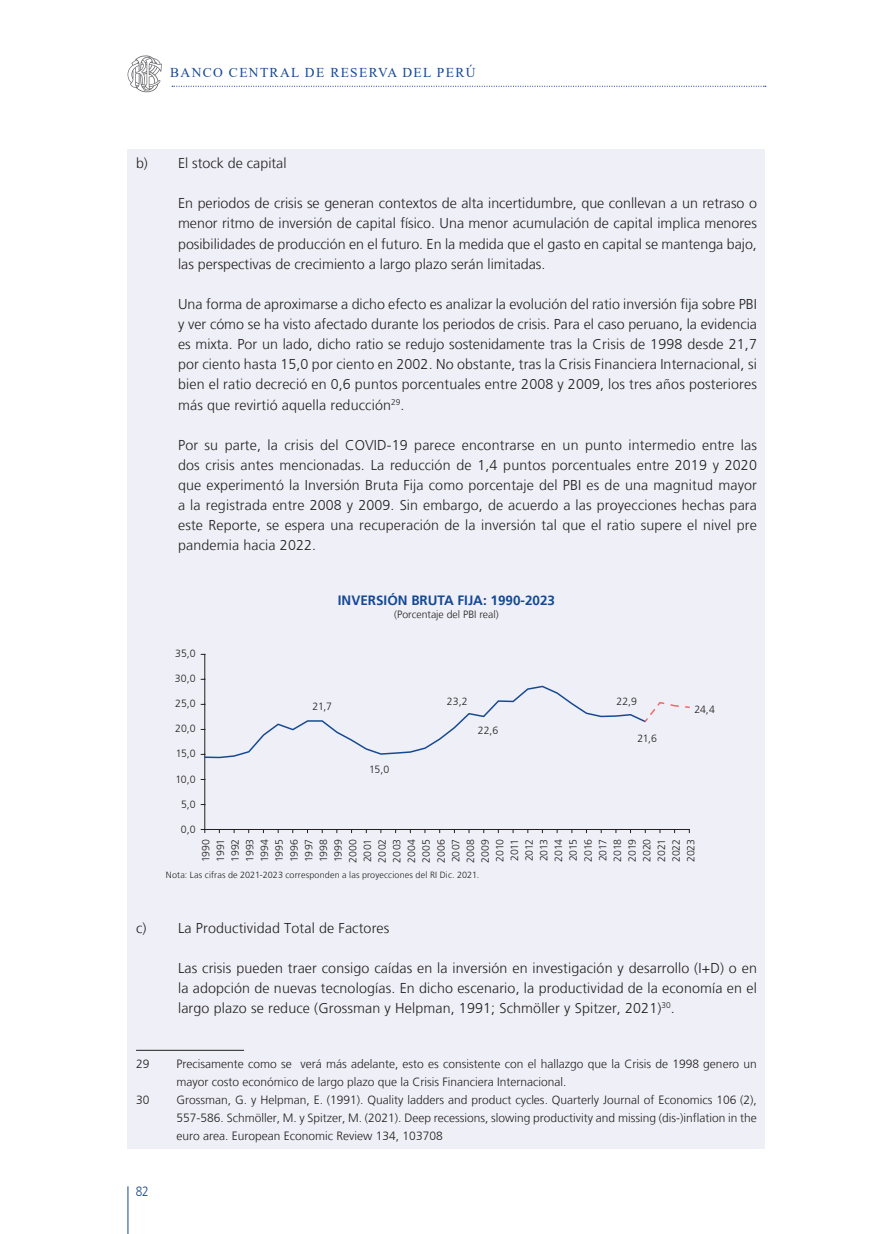
<style>
.page{position:relative;width:893px;height:1234px;background:#fff}
.page>*{position:absolute;margin:0;border:0;box-sizing:border-box;transform-origin:0 0}
.t1{font:300 14.25px/20.1px "Frutiger LT";letter-spacing:.01em;color:#231f20;text-align:justify}
.t2{font:13.5px "Times New Roman";letter-spacing:.1em;color:#164993}
.t3{font:700 13.5px "Frutiger LT";color:#164993}
.t4{font:300 13.5px "Frutiger LT";color:#164993;scale:.88 1}
.PIE{font:300 12px/18px "Frutiger LT";color:#231f20}
.t5{font:300 10.5px "Frutiger LT";letter-spacing:-.005em;color:#231f20}
.t6{font:300 9px "Frutiger LT";letter-spacing:.015em;color:#231f20}
</style>
<div class="page">
<svg style="left:172px;top:86px;width:594px;height:1px"></svg>
<hr style="left:128px;top:1185px;width:1px;height:48px;background:#164993">
<svg style="left:128px;top:55px;width:34px;height:38px"></svg>
<div style="left:128px;top:149px;width:637px;height:999px;background:#eff0f7"></div>
<hr style="left:136px;top:1049px;width:108px;height:1px;background:#231f20">
<hr style="left:205px;top:654px;width:1px;height:175px;background:#231f20">
<hr style="left:205px;top:829px;width:484px;height:1px;background:#231f20">
<svg style="left:201px;top:679px;width:489px;height:79px"></svg>
<p class="t2" style="left:170px;top:63px;width:307px">BANCO CENTRAL DE RESERVA DEL PERÚ</p>
<p class="t1" style="left:136px;top:153px;width:152px">b) El stock de capital</p>
<p class="t1" style="left:178px;top:193px;width:580px">En periodos de crisis se generan contextos de alta incertidumbre, que conllevan a un retraso o menor ritmo de inversión de capital físico. Una menor acumulación de capital implica menores posibilidades de producción en el futuro. En la medida que el gasto en capital se mantenga bajo, las perspectivas de crecimiento a largo plazo serán limitadas.</p>
<p class="t1" style="left:178px;top:294px;width:580px">Una forma de aproximarse a dicho efecto es analizar la evolución del ratio inversión fija sobre PBI y ver cómo se ha visto afectado durante los periodos de crisis. Para el caso peruano, la evidencia es mixta. Por un lado, dicho ratio se redujo sostenidamente tras la Crisis de 1998 desde 21,7 por ciento hasta 15,0 por ciento en 2002. No obstante, tras la Crisis Financiera Internacional, si bien el ratio decreció en 0,6 puntos porcentuales entre 2008 y 2009, los tres años posteriores más que revirtió aquella reducción<sup>29</sup>.</p>
<p class="t1" style="left:178px;top:435px;width:580px">Por su parte, la crisis del COVID-19 parece encontrarse en un punto intermedio entre las dos crisis antes mencionadas. La reducción de 1,4 puntos porcentuales entre 2019 y 2020 que experimentó la Inversión Bruta Fija como porcentaje del PBI es de una magnitud mayor a la registrada entre 2008 y 2009. Sin embargo, de acuerdo a las proyecciones hechas para este Reporte, se espera una recuperación de la inversión tal que el ratio supere el nivel pre pandemia hacia 2022.</p>
<p class="t5" style="left:175px;top:647px;width:22px">35,0</p>
<p class="t5" style="left:175px;top:672px;width:22px">30,0</p>
<p class="t5" style="left:175px;top:697px;width:22px">25,0</p>
<p class="t5" style="left:175px;top:722px;width:22px">20,0</p>
<p class="t5" style="left:176px;top:747px;width:22px">15,0</p>
<p class="t5" style="left:175px;top:772px;width:22px">10,0</p>
<p class="t5" style="left:181px;top:797px;width:16px">5,0</p>
<p class="t5" style="left:181px;top:823px;width:16px">0,0</p>
<p class="t3" style="left:338px;top:592px;width:219px">INVERSIÓN BRUTA FIJA: 1990-2023</p>
<p class="t5" style="left:394px;top:608px;width:106px">(Porcentaje del PBI real)</p>
<p class="t5" style="left:313px;top:700px;width:21px">21,7</p>
<p class="t5" style="left:369px;top:763px;width:22px">15,0</p>
<p class="t5" style="left:447px;top:695px;width:22px">23,2</p>
<p class="t5" style="left:616px;top:694px;width:22px">22,9</p>
<p class="t5" style="left:478px;top:724px;width:22px">22,6</p>
<p class="t5" style="left:637px;top:732px;width:21px">21,6</p>
<p class="t5" style="left:694px;top:703px;width:22px">24,4</p>
<p class="t5" style="left:200px;top:862px;width:25px;rotate:-90deg">1990</p>
<p class="t5" style="left:215px;top:861px;width:24px;rotate:-90deg">1991</p>
<p class="t5" style="left:229px;top:861px;width:25px;rotate:-90deg">1992</p>
<p class="t5" style="left:244px;top:861px;width:25px;rotate:-90deg">1993</p>
<p class="t5" style="left:259px;top:862px;width:25px;rotate:-90deg">1994</p>
<p class="t5" style="left:273px;top:861px;width:25px;rotate:-90deg">1995</p>
<p class="t5" style="left:288px;top:862px;width:25px;rotate:-90deg">1996</p>
<p class="t5" style="left:303px;top:861px;width:25px;rotate:-90deg">1997</p>
<p class="t5" style="left:317px;top:862px;width:25px;rotate:-90deg">1998</p>
<p class="t5" style="left:332px;top:862px;width:25px;rotate:-90deg">1999</p>
<p class="t5" style="left:347px;top:862px;width:26px;rotate:-90deg">2000</p>
<p class="t5" style="left:362px;top:862px;width:25px;rotate:-90deg">2001</p>
<p class="t5" style="left:376px;top:862px;width:25px;rotate:-90deg">2002</p>
<p class="t5" style="left:391px;top:862px;width:25px;rotate:-90deg">2003</p>
<p class="t5" style="left:406px;top:862px;width:26px;rotate:-90deg">2004</p>
<p class="t5" style="left:420px;top:862px;width:25px;rotate:-90deg">2005</p>
<p class="t5" style="left:435px;top:862px;width:26px;rotate:-90deg">2006</p>
<p class="t5" style="left:450px;top:862px;width:25px;rotate:-90deg">2007</p>
<p class="t5" style="left:464px;top:862px;width:26px;rotate:-90deg">2008</p>
<p class="t5" style="left:479px;top:862px;width:25px;rotate:-90deg">2009</p>
<p class="t5" style="left:494px;top:861px;width:24px;rotate:-90deg">2010</p>
<p class="t5" style="left:509px;top:860px;width:24px;rotate:-90deg">2011</p>
<p class="t5" style="left:523px;top:861px;width:24px;rotate:-90deg">2012</p>
<p class="t5" style="left:538px;top:861px;width:24px;rotate:-90deg">2013</p>
<p class="t5" style="left:553px;top:861px;width:24px;rotate:-90deg">2014</p>
<p class="t5" style="left:567px;top:861px;width:24px;rotate:-90deg">2015</p>
<p class="t5" style="left:582px;top:861px;width:24px;rotate:-90deg">2016</p>
<p class="t5" style="left:597px;top:861px;width:24px;rotate:-90deg">2017</p>
<p class="t5" style="left:611px;top:861px;width:24px;rotate:-90deg">2018</p>
<p class="t5" style="left:626px;top:861px;width:24px;rotate:-90deg">2019</p>
<p class="t5" style="left:641px;top:861px;width:25px;rotate:-90deg">2020</p>
<p class="t5" style="left:656px;top:861px;width:24px;rotate:-90deg">2021</p>
<p class="t5" style="left:670px;top:862px;width:25px;rotate:-90deg">2022</p>
<p class="t5" style="left:685px;top:862px;width:25px;rotate:-90deg">2023</p>
<p class="t6" style="left:166px;top:869px;width:315px">Nota: Las cifras de 2021-2023 corresponden a las proyecciones del RI Dic. 2021.</p>
<p class="t1" style="left:136px;top:917px;width:255px">c) La Productividad Total de Factores</p>
<p class="t1" style="left:178px;top:957px;width:580px">Las crisis pueden traer consigo caídas en la inversión en investigación y desarrollo (I+D) o en la adopción de nuevas tecnologías. En dicho escenario, la productividad de la economía en el largo plazo se reduce (Grossman y Helpman, 1991; Schmöller y Spitzer, 2021)<sup>30</sup>.</p>
<p class="PIE" style="left:136px;top:1055px;width:15px">29</p>
<p class="PIE" style="left:177px;top:1055px;width:582px">Precisamente como se verá más adelante, esto es consistente con el hallazgo que la Crisis de 1998 genero un mayor costo económico de largo plazo que la Crisis Financiera Internacional.</p>
<p class="PIE" style="left:136px;top:1091px;width:15px">30</p>
<p class="PIE" style="left:177px;top:1091px;width:582px;text-align:justify">Grossman, G. y Helpman, E. (1991). Quality ladders and product cycles. Quarterly Journal of Economics 106 (2), 557-586. Schmöller, M. y Spitzer, M. (2021). Deep recessions, slowing productivity and missing (dis-)inflation in the euro area. European Economic Review 134, 103708</p>
<p class="t4" style="left:136px;top:1183px;width:16px">82</p>
</div>
